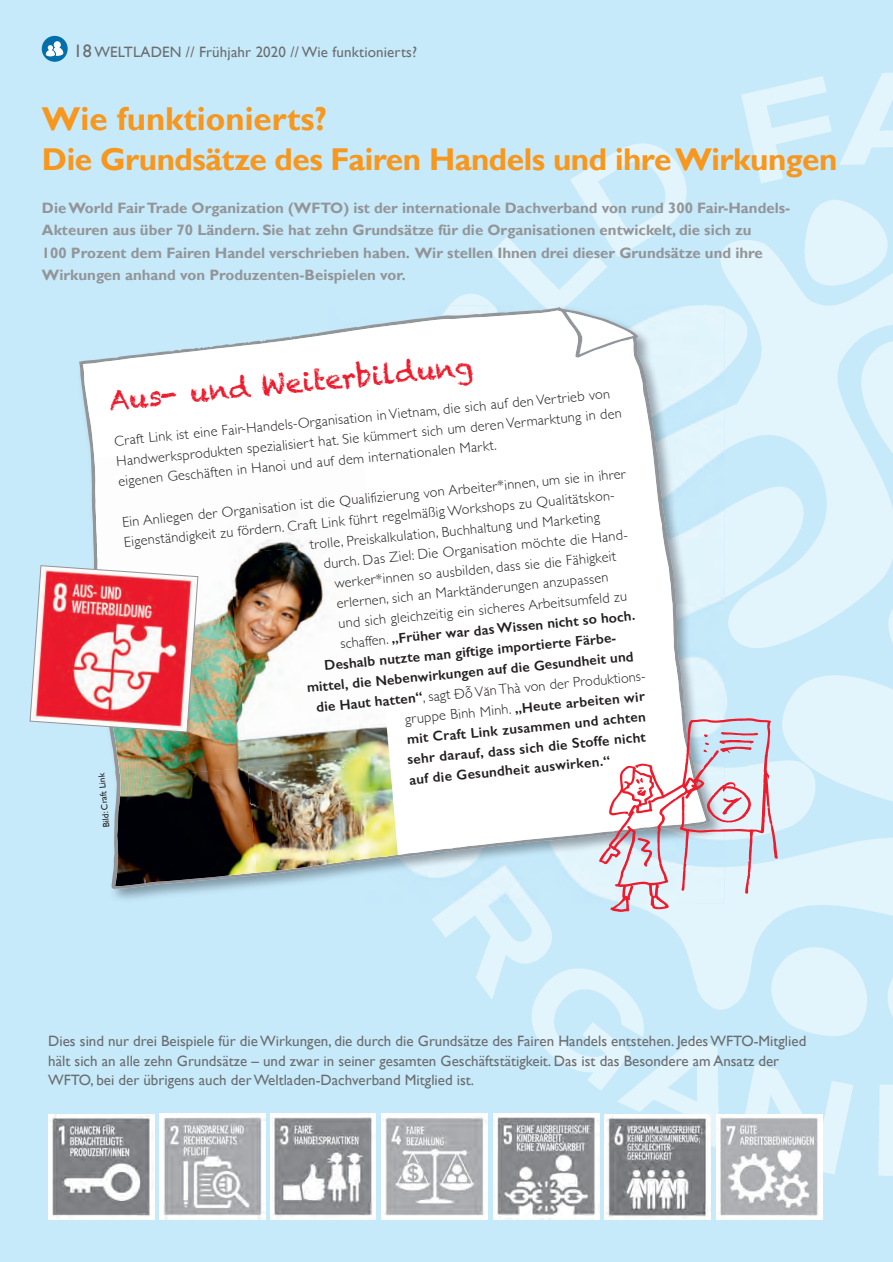
<style>
.page{position:relative;width:893px;height:1262px;background:#c6eafa}
.page>*{position:absolute;margin:0;border:0;box-sizing:border-box;transform-origin:0 0}
.t1{font:700 33px "Gill Sans";color:#f7971d}
.t2{font:700 31.5px "Gill Sans";letter-spacing:-.015em;color:#f7971d}
.t3{font:27px "Chalkduster";color:#ee1b2c}
.t4{font:15px/19.5px "Gill Sans";color:#6c6d70}
.t5{font:700 15px/22.5px "Gill Sans";color:#939598}
.t6{font:300 14.25px/20.5px "Gill Sans";color:#231f20}
.t7{font:600 14.25px "Gill Sans";color:#231f20}
.t8{font:9px "Gill Sans";color:#231f20}
.s1{font-size:18px}
.s2{font-weight:300}
.s3{font-weight:600}
</style>
<div class="page">
<img style="left:450px;top:93px;width:298px;height:220px">
<img style="left:748px;top:73px;width:145px;height:1121px">
<img style="left:696px;top:313px;width:53px;height:835px">
<img style="left:381px;top:903px;width:315px;height:291px">
<div style="left:42px;top:36px;width:26px;height:26px;background:#006fab;border-radius:50%"></div>
<svg style="left:46px;top:41px;width:17px;height:15px"></svg>
<img style="left:448px;top:305px;width:276px;height:50px">
<img style="left:711px;top:355px;width:13px;height:249px">
<img style="left:711px;top:604px;width:13px;height:114px">
<img style="left:453px;top:889px;width:146px;height:14px">
<svg style="left:83px;top:310px;width:623px;height:576px;background:#f1f7fa"></svg>
<div style="left:219px;top:435px;width:151px;height:106px;background:#fdfdfd"></div>
<div style="left:94px;top:447px;width:135px;height:118px;background:#fdfdfd"></div>
<img style="left:229px;top:541px;width:151px;height:107px">
<img style="left:98px;top:554px;width:140px;height:107px">
<img style="left:238px;top:648px;width:151px;height:107px">
<img style="left:106px;top:661px;width:142px;height:118px">
<img style="left:247px;top:755px;width:151px;height:117px">
<img style="left:115px;top:768px;width:142px;height:118px">
<svg style="left:566px;top:312px;width:67px;height:42px;background:#e4ebee"></svg>
<svg style="left:29px;top:565px;width:170px;height:168px;background:#e77d85"></svg>
<img style="left:48px;top:1114px;width:106px;height:106px">
<img style="left:159px;top:1113px;width:106px;height:106px">
<img style="left:270px;top:1113px;width:106px;height:106px">
<img style="left:382px;top:1113px;width:106px;height:106px">
<img style="left:716px;top:1114px;width:106px;height:106px">
<img style="left:605px;top:1114px;width:106px;height:106px">
<img style="left:493px;top:1113px;width:106px;height:106px">
<svg style="left:599px;top:718px;width:179px;height:194px"></svg>
<p class="t4" style="left:74px;top:42px;width:345px"><span class="s1">18</span> WELTLADEN // Frühjahr 2020 // Wie funktionierts?</p>
<h1 class="t1" style="left:42px;top:99px;width:287px">Wie funktionierts?</h1>
<h2 class="t2" style="left:42px;top:141px;width:797px">Die Grundsätze des Fairen Handels und ihre Wirkungen</h2>
<p class="t5" style="left:42px;top:197px;width:750px">Die World Fair Trade Organization (WFTO) ist der internationale Dachverband von rund 300 Fair-Handels-Akteuren aus über 70 Ländern. Sie hat zehn Grundsätze für die Organisationen entwickelt, die sich zu<br>100 Prozent dem Fairen Handel verschrieben haben. Wir stellen Ihnen drei dieser Grundsätze und ihre Wirkungen anhand von Produzenten-Beispielen vor.</p>
<h3 class="t3" style="left:108px;top:383px;width:367px;rotate:-5deg">Aus- und Weiterbildung</h3>
<p class="t6" style="left:113px;top:428px;width:509px;rotate:-5deg">Craft Link ist eine Fair-Handels-Organisation in Vietnam, die sich auf den Vertrieb von<br>Handwerksprodukten spezialisiert hat. Sie kümmert sich um deren Vermarktung in den eigenen Geschäften in Hanoi und auf dem internationalen Markt.</p>
<p class="t6" style="left:121px;top:509px;width:507px;rotate:-5deg">Ein Anliegen der Organisation ist die Qualifizierung von Arbeiter*innen, um sie in ihrer</p>
<p class="t6" style="left:123px;top:529px;width:497px;rotate:-5deg">Eigenständigkeit zu fördern. Craft Link führt regelmäßig Workshops zu Qualitätskon-</p>
<p class="t6" style="left:309px;top:533px;width:293px;rotate:-5deg">trolle, Preiskalkulation, Buchhaltung und Marketing</p>
<p class="t6" style="left:323px;top:551px;width:310px;rotate:-5deg">durch. Das Ziel: Die Organisation möchte die Hand-</p>
<p class="t6" style="left:334px;top:571px;width:284px;rotate:-5deg">werker*innen so ausbilden, dass sie die Fähigkeit</p>
<p class="t6" style="left:336px;top:591px;width:274px;rotate:-5deg">erlernen, sich an Marktänderungen anzupassen</p>
<p class="t6" style="left:337px;top:611px;width:291px;rotate:-5deg">und sich gleichzeitig ein sicheres Arbeitsumfeld zu</p>
<p class="t7" style="left:340px;top:633px;width:297px;rotate:-5deg"><span class="s2">schaffen.</span> „Früher war das Wissen nicht so hoch.</p>
<p class="t7" style="left:324px;top:655px;width:297px;rotate:-5deg">Deshalb nutzte man giftige importierte Färbe-</p>
<p class="t7" style="left:306px;top:678px;width:329px;rotate:-5deg">mittel, die Nebenwirkungen auf die Gesundheit und</p>
<p class="t6" style="left:315px;top:694px;width:342px;rotate:-5deg"><span class="s3">die Haut hatten“</span>, sagt Ðỗ Văn Thà von der Produktions-</p>
<p class="t7" style="left:404px;top:709px;width:242px;rotate:-5deg"><span class="s2">gruppe Binh Minh.</span> „Heute arbeiten wir</p>
<p class="t7" style="left:406px;top:729px;width:241px;rotate:-5deg">mit Craft Link zusammen und achten</p>
<p class="t7" style="left:407px;top:750px;width:241px;rotate:-5deg">sehr darauf, dass sich die Stoffe nicht</p>
<p class="t7" style="left:409px;top:770px;width:203px;rotate:-5deg">auf die Gesundheit auswirken.“</p>
<p class="t8" style="left:101px;top:827px;width:55px;rotate:-96deg">Bild: Craft Link</p>
<p class="t4" style="left:48px;top:1031px;width:760px">Dies sind nur drei Beispiele für die Wirkungen, die durch die Grundsätze des Fairen Handels entstehen. Jedes WFTO-Mitglied hält sich an alle zehn Grundsätze – und zwar in seiner gesamten Geschäftstätigkeit. Das ist das Besondere am Ansatz der<br>WFTO, bei der übrigens auch der Weltladen-Dachverband Mitglied ist.</p>
</div>
